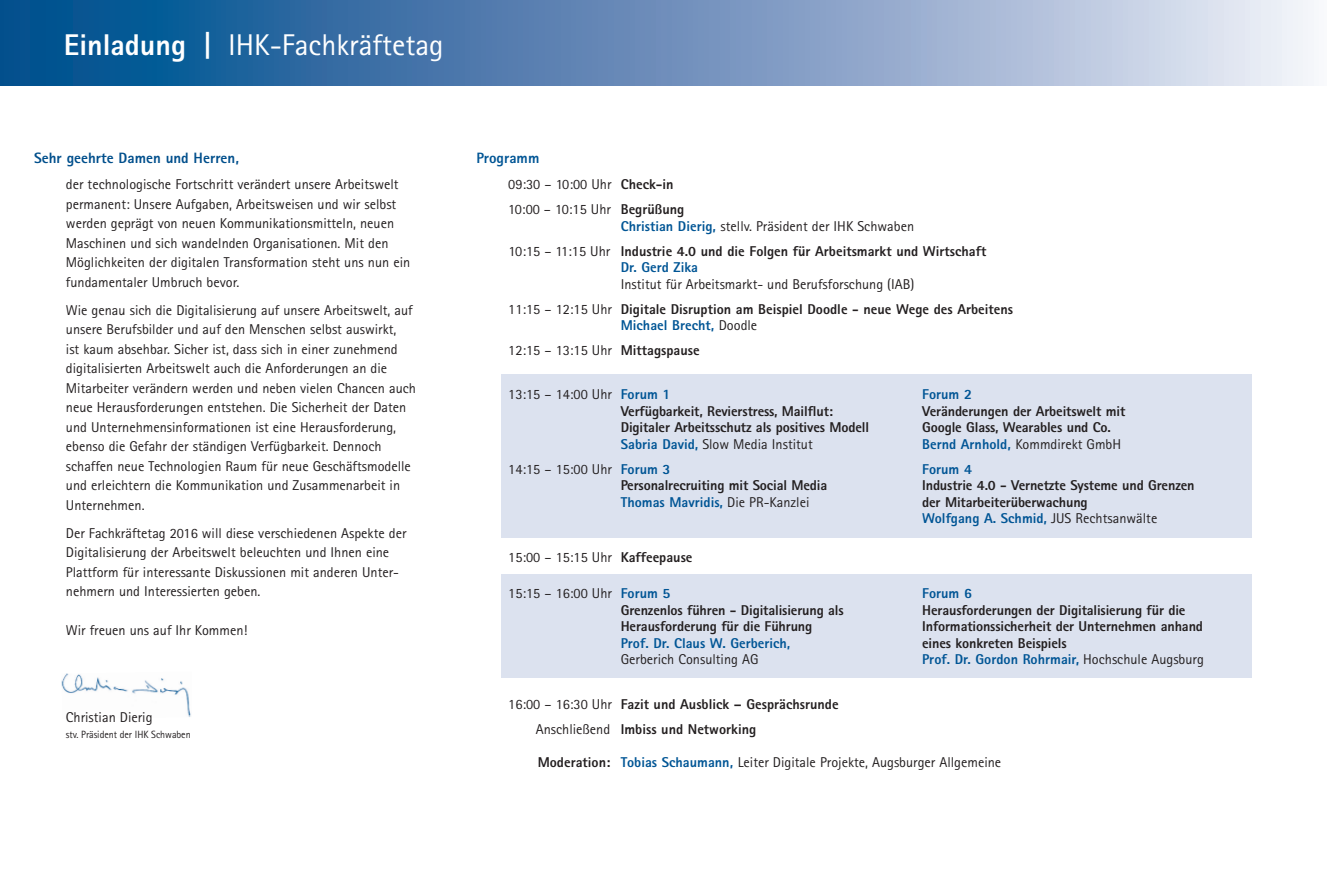
<style>
.page{position:relative;width:1327px;height:893px;background:#fff}
.page>*{position:absolute;margin:0;border:0;box-sizing:border-box;transform-origin:0 0}
.t1{font:30px "Rotis Sans Serif";color:#fff}
.t2{font:800 15px "Rotis Sans Serif";color:#004f8c}
.t3{font:800 15px "Rotis Sans Serif";color:#005595}
.t4{font:14.25px/19.5px "Rotis Sans Serif";color:#231f20}
.t5{font:800 14.25px/16.5px "Rotis Sans Serif";letter-spacing:-.01em;color:#231f20}
.t6{font:800 14.25px "Rotis Sans Serif";color:#005595}
.t7{font:10.5px "Rotis Sans Serif";letter-spacing:-.005em;color:#231f20;scale:.95 1}
.s1{font-weight:800}
.s2{color:#005595}
.s3{font-weight:400}
.s4{font-weight:800;color:#005595}
</style>
<div class="page">
<svg style="left:0;top:0;width:1314px;height:85px;background:#6d93bd"></svg>
<img style="left:62px;top:673px;width:129px;height:44px">
<div style="left:501px;top:375px;width:750px;height:163px;background:#dce2ef"></div>
<div style="left:501px;top:574px;width:750px;height:104px;background:#dce2ef"></div>
<h1 class="t1" style="left:64px;top:27px;width:381px"><span class="s1">Einladung |</span> IHK-Fachkräftetag</h1>
<p class="t2" style="left:34px;top:148px;width:206px">Sehr geehrte Damen und Herren,</p>
<p class="t4" style="left:66px;top:175px;width:346px">der technologische Fortschritt verändert unsere Arbeitswelt permanent: Unsere Aufgaben, Arbeitsweisen und wir selbst werden geprägt von neuen Kommunikationsmitteln, neuen Maschinen und sich wandelnden Organisationen. Mit den Möglichkeiten der digitalen Transformation steht uns nun ein fundamentaler Umbruch bevor.</p>
<p class="t4" style="left:66px;top:300px;width:352px">Wie genau sich die Digitalisierung auf unsere Arbeitswelt, auf unsere Berufsbilder und auf den Menschen selbst auswirkt,<br>ist kaum absehbar. Sicher ist, dass sich in einer zunehmend digitalisierten Arbeitswelt auch die Anforderungen an die Mitarbeiter verändern werden und neben vielen Chancen auch neue Herausforderungen entstehen. Die Sicherheit der Daten und Unternehmensinformationen ist eine Herausforderung, ebenso die Gefahr der ständigen Verfügbarkeit. Dennoch schaffen neue Technologien Raum für neue Geschäftsmodelle und erleichtern die Kommunikation und Zusammenarbeit in Unternehmen.</p>
<p class="t4" style="left:66px;top:523px;width:342px">Der Fachkräftetag 2016 will diese verschiedenen Aspekte der Digitalisierung der Arbeitswelt beleuchten und Ihnen eine Plattform für interessante Diskussionen mit anderen Unter&shy;nehmern und Interessierten geben.</p>
<p class="t4" style="left:66px;top:621px;width:183px">Wir freuen uns auf Ihr Kommen!</p>
<p class="t4" style="left:66px;top:708px;width:88px">Christian Dierig</p>
<p class="t7" style="left:66px;top:728px;width:133px">stv. Präsident der IHK Schwaben</p>
<p class="t3" style="left:476px;top:148px;width:65px">Programm</p>
<p class="t4" style="left:508px;top:172px;width:178px;line-height:25px">09:30 – 10:00 Uhr <span class="s1">Check-in<br></span>10:00 – 10:15 Uhr <span class="s1">Begrüßung</span></p>
<p class="t5" style="left:508px;top:213px;width:479px;line-height:25px;text-indent:112px"><span class="s2">Christian Dierig,</span> <span class="s3">stellv. Präsident der IHK Schwaben<br>10:15 – 11:15 Uhr</span> Industrie 4.0 und die Folgen für Arbeitsmarkt und Wirtschaft</p>
<p class="t6" style="left:621px;top:258px;width:79px">Dr. Gerd Zika</p>
<p class="t4" style="left:508px;top:271px;width:506px;line-height:25px;text-indent:113px">Institut für Arbeitsmarkt- und Berufsforschung (IAB)<br>11:15 – 12:15 Uhr <span class="s1">Digitale Disruption am Beispiel Doodle - neue Wege des Arbeitens</span></p>
<p class="t4" style="left:508px;top:313px;width:250px;line-height:25px;text-indent:113px"><span class="s4">Michael Brecht,</span> Doodle<br>12:15 – 13:15 Uhr <span class="s1">Mittagspause</span></p>
<p class="t5" style="left:621px;top:386px;width:250px;text-indent:-113px"><span class="s3">13:15 – 14:00 Uhr</span> <span class="s2">Forum 1<br></span>Verfügbarkeit, Revierstress, Mailflut:<br>Digitaler Arbeitsschutz als positives Modell <span class="s2">Sabria David,</span> <span class="s3">Slow Media Institut</span></p>
<p class="t5" style="left:621px;top:460px;width:208px;text-indent:-113px"><span class="s3">14:15 – 15:00 Uhr</span> <span class="s2">Forum 3<br></span>Personalrecruiting mit Social Media<br><span class="s2">Thomas Mavridis,</span> <span class="s3">Die PR-Kanzlei</span></p>
<p class="t4" style="left:508px;top:548px;width:186px">15:00 – 15:15 Uhr <span class="s1">Kaffeepause</span></p>
<p class="t5" style="left:621px;top:585px;width:224px;text-indent:-113px"><span class="s3">15:15 – 16:00 Uhr</span> <span class="s2">Forum 5<br></span>Grenzenlos führen - Digitalisierung als<br>Herausforderung für die Führung</p>
<p class="t6" style="left:621px;top:634px;width:171px">Prof. Dr. Claus W. Gerberich,</p>
<p class="t4" style="left:621px;top:649px;width:139px">Gerberich Consulting AG</p>
<p class="t6" style="left:922px;top:385px;width:51px">Forum 2</p>
<p class="t5" style="left:922px;top:402px;width:205px">Veränderungen der Arbeitswelt mit<br>Google Glass, Wearables und Co.<br><span class="s2">Bernd Arnhold,</span> <span class="s3">Kommdirekt GmbH</span></p>
<p class="t6" style="left:922px;top:460px;width:51px">Forum 4</p>
<p class="t5" style="left:922px;top:477px;width:274px">Industrie 4.0 - Vernetzte Systeme und Grenzen der Mitarbeiterüberwachung<br><span class="s2">Wolfgang A. Schmid,</span> <span class="s3">JUS Rechtsanwälte</span></p>
<p class="t6" style="left:922px;top:584px;width:51px">Forum 6</p>
<p class="t5" style="left:922px;top:601px;width:283px">Herausforderungen der Digitalisierung für die Informationssicherheit der Unternehmen anhand eines konkreten Beispiels<br><span class="s2">Prof. Dr. Gordon Rohrmair,</span> <span class="s3">Hochschule Augsburg</span></p>
<p class="t5" style="left:536px;top:692px;width:304px;line-height:25px;text-indent:-28px"><span class="s3">16:00 – 16:30 Uhr</span> Fazit und Ausblick – Gesprächsrunde<br><span class="s3">Anschließend</span> Imbiss und Networking</p>
<p class="t4" style="left:538px;top:753px;width:465px"><span class="s1">Moderation:</span> <span class="s4">Tobias Schaumann,</span> Leiter Digitale Projekte, Augsburger Allgemeine</p>
</div>
